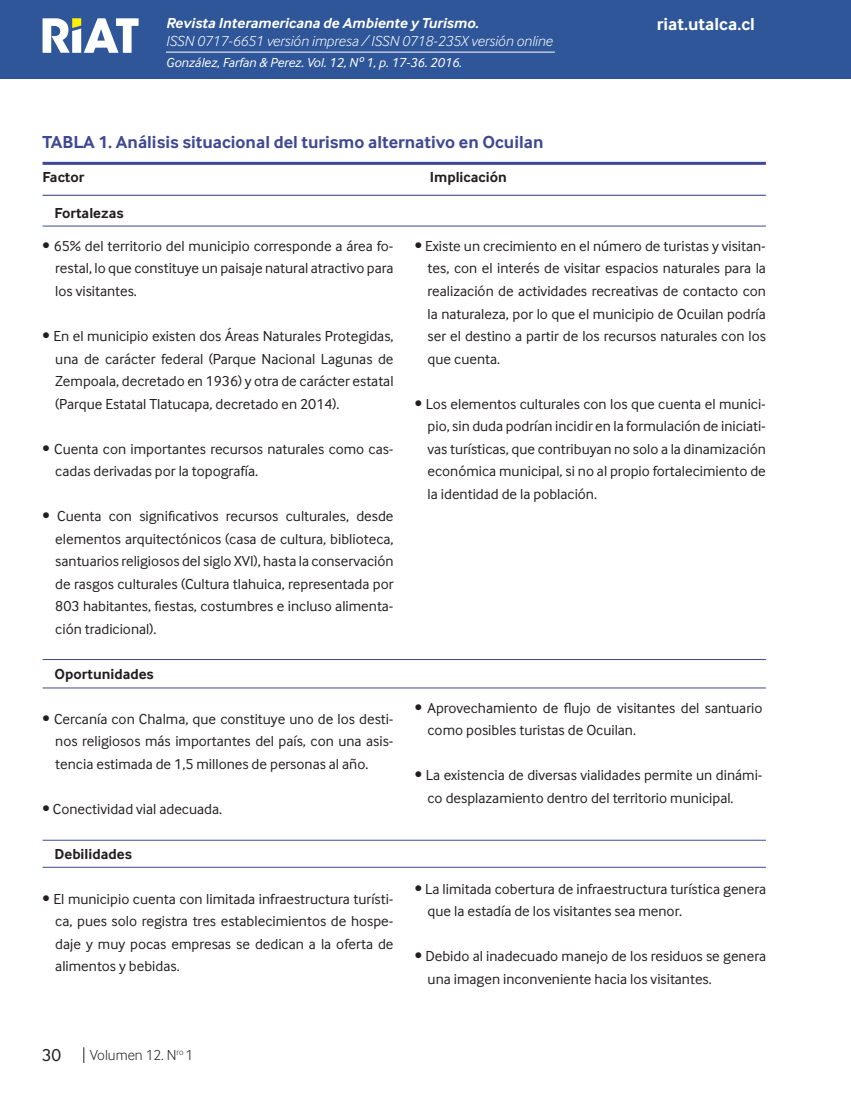
<style>
.page{position:relative;width:851px;height:1106px;background:#fff}
.page>*{position:absolute;margin:0;border:0;box-sizing:border-box;transform-origin:0 0}
.Tabla_titulo{font:700 18px "Inter Face";color:#3f4993}
.t1{font:700 18px "Inter Face";color:#fff}
.t2{font:18px "Inter Face";color:#231f20}
.Cuerpo_de_Texto{font:15px/22.5px "Inter Face";color:#231f20;text-align:justify}
.t3{font:italic 300 15px "Inter Face";color:#fff}
.Cuerpo_de_Texto-2{font:700 15px "Inter Face";color:#231f20}
.t4{font:italic 700 15px "Inter Face";color:#fff}
.t5{font:300 15px "Inter Face";color:#231f20}
.t6{font:italic 13.5px "Inter Face";color:#fff}
</style>
<div class="page">
<div style="left:0;top:0;width:850px;height:79px;background:#2f5699"></div>
<hr style="left:850px;top:0;width:1px;height:79px;background:#2f5699">
<hr style="left:166px;top:52px;width:388px;height:1px;background:#fff">
<svg style="left:43px;top:18px;width:95px;height:35px"></svg>
<svg style="left:83px;top:1047px;width:1px;height:16px"></svg>
<hr style="left:43px;top:162px;width:722px;height:3px;background:#3f4993">
<hr style="left:43px;top:195px;width:722px;height:1px;background:#3f4993">
<hr style="left:43px;top:659px;width:722px;height:1px;background:#3f4993">
<hr style="left:43px;top:226px;width:722px;height:1px;background:#3f4993">
<hr style="left:43px;top:687px;width:722px;height:1px;background:#3f4993">
<hr style="left:43px;top:839px;width:722px;height:1px;background:#3f4993">
<hr style="left:43px;top:867px;width:722px;height:1px;background:#3f4993">
<p class="t4" style="left:166px;top:15px;width:314px">Revista Interamericana de Ambiente y Turismo.</p>
<p class="t3" style="left:166px;top:33px;width:388px">ISSN 0717-6651 versión impresa / ISSN 0718-235X versión online</p>
<p class="t6" style="left:166px;top:55px;width:297px">González, Farfan &amp; Perez. Vol. 12, Nº 1, p. 17-36. 2016.</p>
<p class="t1" style="left:656px;top:14px;width:99px">riat.utalca.cl</p>
<p class="Tabla_titulo" style="left:43px;top:132px;width:502px">TABLA 1. Análisis situacional del turismo alternativo en Ocuilan</p>
<p class="Cuerpo_de_Texto-2" style="left:43px;top:169px;width:43px">Factor</p>
<p class="Cuerpo_de_Texto-2" style="left:430px;top:169px;width:79px">Implicación</p>
<p class="Cuerpo_de_Texto-2" style="left:55px;top:205px;width:71px">Fortalezas</p>
<p class="Cuerpo_de_Texto" style="left:55px;top:235px;width:340px;text-indent:-13px">• 65% del territorio del municipio corresponde a área fo&shy;restal, lo que constituye un paisaje natural atractivo para los visitantes.</p>
<p class="Cuerpo_de_Texto" style="left:55px;top:325px;width:340px;text-indent:-13px">• En el municipio existen dos Áreas Naturales Protegidas, una de carácter federal (Parque Nacional Lagunas de Zempoala, decretado en 1936) y otra de carácter estatal (Parque Estatal Tlatucapa, decretado en 2014).</p>
<p class="Cuerpo_de_Texto" style="left:55px;top:437px;width:340px;text-indent:-13px">• Cuenta con importantes recursos naturales como cas&shy;cadas derivadas por la topografía.</p>
<p class="Cuerpo_de_Texto" style="left:55px;top:505px;width:340px;text-indent:-13px">• Cuenta con significativos recursos culturales, desde elementos arquitectónicos (casa de cultura, biblioteca, santuarios religiosos del siglo XVI), hasta la conservación de rasgos culturales (Cultura tlahuica, representada por 803 habitantes, fiestas, costumbres e incluso alimenta&shy;ción tradicional).</p>
<p class="Cuerpo_de_Texto-2" style="left:55px;top:665px;width:101px">Oportunidades</p>
<p class="Cuerpo_de_Texto" style="left:55px;top:707px;width:340px;text-indent:-13px">• Cercanía con Chalma, que constituye uno de los desti&shy;nos religiosos más importantes del país, con una asis&shy;tencia estimada de 1,5 millones de personas al año.</p>
<p class="Cuerpo_de_Texto" style="left:43px;top:797px;width:181px">• Conectividad vial adecuada.</p>
<p class="Cuerpo_de_Texto-2" style="left:55px;top:845px;width:79px">Debilidades</p>
<p class="Cuerpo_de_Texto" style="left:55px;top:887px;width:340px;text-indent:-13px">• El municipio cuenta con limitada infraestructura turísti&shy;ca, pues solo registra tres establecimientos de hospe&shy;daje y muy pocas empresas se dedican a la oferta de alimentos y bebidas.</p>
<p class="Cuerpo_de_Texto" style="left:427px;top:235px;width:340px;text-indent:-13px">• Existe un crecimiento en el número de turistas y visitan&shy;tes, con el interés de visitar espacios naturales para la realización de actividades recreativas de contacto con la naturaleza, por lo que el municipio de Ocuilan podría ser el destino a partir de los recursos naturales con los que cuenta.</p>
<p class="Cuerpo_de_Texto" style="left:427px;top:392px;width:340px;text-indent:-13px">• Los elementos culturales con los que cuenta el munici&shy;pio, sin duda podrían incidir en la formulación de iniciati&shy;vas turísticas, que contribuyan no solo a la dinamización económica municipal, si no al propio fortalecimiento de la identidad de la población.</p>
<p class="Cuerpo_de_Texto" style="left:427px;top:696px;width:336px;text-indent:-13px">• Aprovechamiento de flujo de visitantes del santuario como posibles turistas de Ocuilan.</p>
<p class="Cuerpo_de_Texto" style="left:427px;top:763px;width:336px;text-indent:-13px">• La existencia de diversas vialidades permite un dinámi&shy;co desplazamiento dentro del territorio municipal.</p>
<p class="Cuerpo_de_Texto" style="left:427px;top:877px;width:340px;text-indent:-13px">• La limitada cobertura de infraestructura turística genera que la estadía de los visitantes sea menor.</p>
<p class="Cuerpo_de_Texto" style="left:427px;top:945px;width:340px;text-indent:-13px">• Debido al inadecuado manejo de los residuos se genera una imagen inconveniente hacia los visitantes.</p>
<p class="t2" style="left:42px;top:1045px;width:21px">30</p>
<p class="t5" style="left:90px;top:1046px;width:105px">Volumen 12. N<sup>ro</sup> 1</p>
</div>
